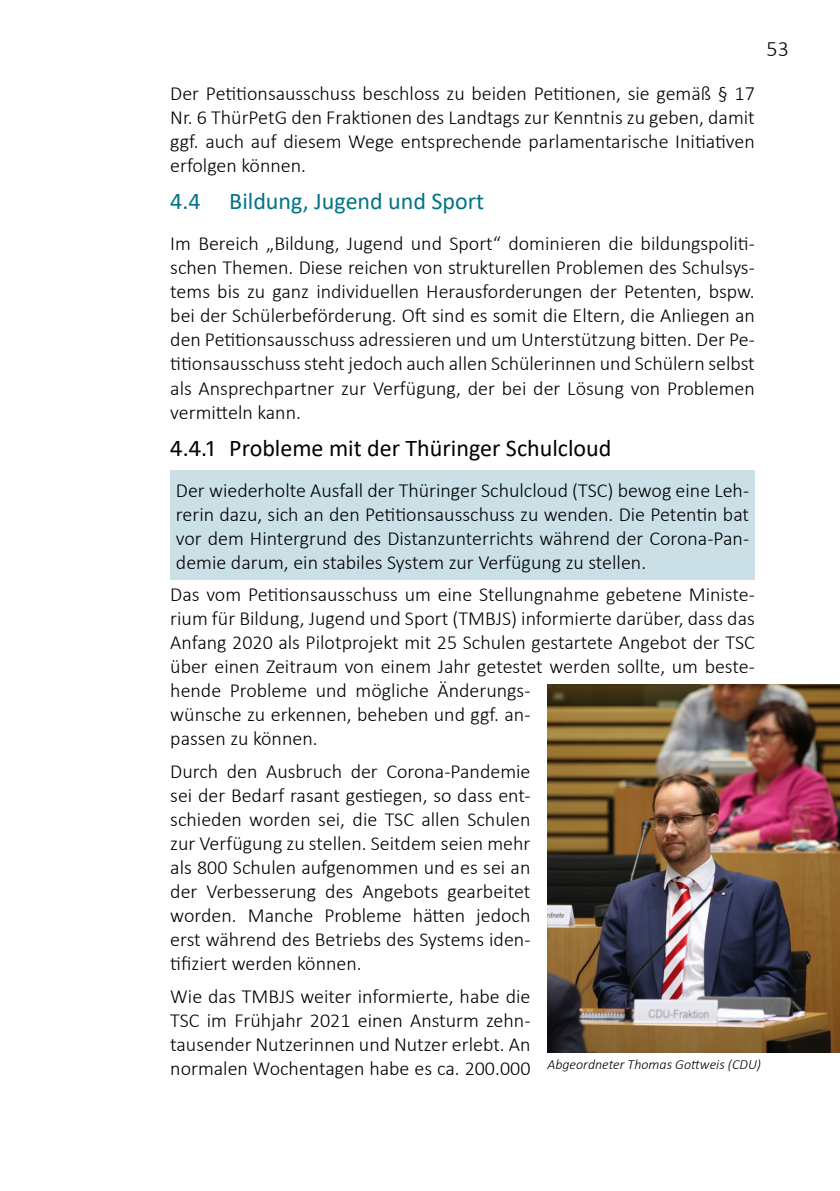
<style>
.page{position:relative;width:840px;height:1191px;background:#fff}
.page>*{position:absolute;margin:0;border:0;box-sizing:border-box;transform-origin:0 0}
.H3{font:24px "Calibri";color:#000}
.H2{font:24px "Calibri";color:#007485}
.t1{font:300 22px "Calibri";color:#000}
.P_-_Absatz{font:300 20px/24px "Calibri";color:#000;text-align:justify}
.P_-_Absatz_blau{font:300 20px/24px "Calibri";color:#000;text-align:justify}
.Bildunterschrift{font:italic 300 14px "Calibri";color:#000}
</style>
<div class="page">
<div style="left:170px;top:470px;width:584px;height:109px;background:#cae0e6"></div>
<img style="left:547px;top:685px;width:292px;height:367px">
<p class="t1" style="left:766px;top:35px;width:24px">53</p>
<p class="P_-_Absatz" style="left:170px;top:81px;width:585px">Der Petitionsausschuss beschloss zu beiden Petitionen, sie gemäß § 17<br>Nr. 6 ThürPetG den Fraktionen des Landtags zur Kenntnis zu geben, damit ggf. auch auf diesem Wege entsprechende parlamentarische Initiativen erfolgen können.</p>
<p class="H2" style="left:170px;top:185px;width:315px">4.4 Bildung, Jugend und Sport</p>
<p class="P_-_Absatz" style="left:170px;top:232px;width:585px">Im Bereich „Bildung, Jugend und Sport“ dominieren die bildungspoliti&shy;schen Themen. Diese reichen von strukturellen Problemen des Schulsys&shy;tems bis zu ganz individuellen Herausforderungen der Petenten, bspw. bei der Schülerbeförderung. Oft sind es somit die Eltern, die Anliegen an den Petitionsausschuss adressieren und um Unterstützung bitten. Der Pe&shy;titionsausschuss steht jedoch auch allen Schülerinnen und Schülern selbst als Ansprechpartner zur Verfügung, der bei der Lösung von Problemen vermitteln kann.</p>
<p class="H3" style="left:170px;top:431px;width:442px">4.4.1 Probleme mit der Thüringer Schulcloud</p>
<p class="P_-_Absatz_blau" style="left:176px;top:478px;width:574px">Der wiederholte Ausfall der Thüringer Schulcloud (TSC) bewog eine Leh&shy;rerin dazu, sich an den Petitionsausschuss zu wenden. Die Petentin bat vor dem Hintergrund des Distanzunterrichts während der Corona-Pan&shy;demie darum, ein stabiles System zur Verfügung zu stellen.</p>
<p class="P_-_Absatz" style="left:170px;top:582px;width:585px;text-align:left">Das vom Petitionsausschuss um eine Stellungnahme gebetene Ministe&shy;rium für Bildung, Jugend und Sport (TMBJS) informierte darüber, dass das Anfang 2020 als Pilotprojekt mit 25 Schulen gestartete Angebot der TSC über einen Zeitraum von einem Jahr getestet werden sollte, um beste&shy;hende Probleme und mögliche Änderungs-<br>wünsche zu erkennen, beheben und ggf. an-<br>passen zu können.</p>
<p class="P_-_Absatz" style="left:170px;top:759px;width:361px">Durch den Ausbruch der Corona-Pandemie sei der Bedarf rasant gestiegen, so dass ent&shy;schieden worden sei, die TSC allen Schulen zur Verfügung zu stellen. Seitdem seien mehr als 800 Schulen aufgenommen und es sei an der Verbesserung des Angebots gearbeitet worden. Manche Probleme hätten jedoch erst während des Betriebs des Systems iden&shy;tifiziert werden können.</p>
<p class="P_-_Absatz" style="left:170px;top:983px;width:361px">Wie das TMBJS weiter informierte, habe die TSC im Frühjahr 2021 einen Ansturm zehn&shy;tausender Nutzerinnen und Nutzer erlebt. An normalen Wochentagen habe es ca. 200.000</p>
<p class="Bildunterschrift" style="left:547px;top:1055px;width:215px">Abgeordneter Thomas Gottweis (CDU)</p>
</div>
